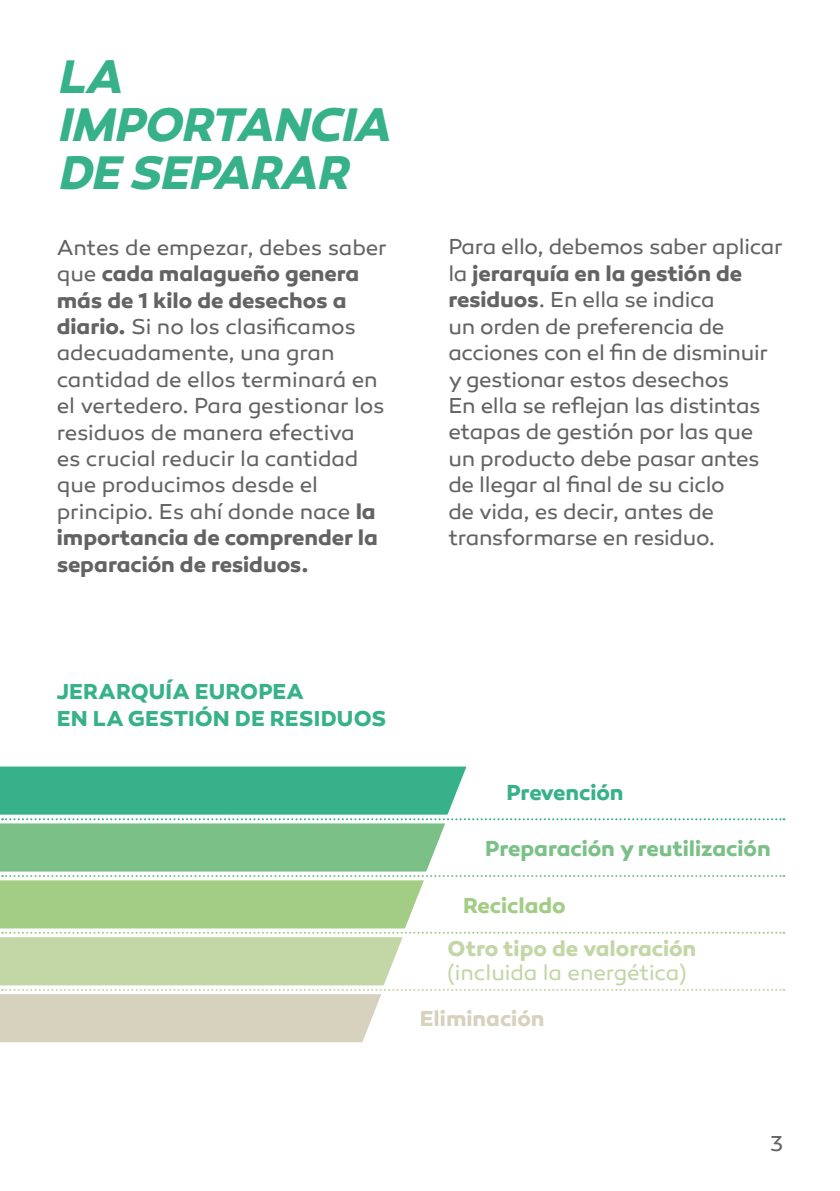
<style>
.page{position:relative;width:840px;height:1191px;background:#fff}
.page>*{position:absolute;margin:0;border:0;box-sizing:border-box;transform-origin:0 0}
.t1{font:italic 700 48px/48px "Canaro";color:#37b18a}
.t2{font:22px/26.4px "Canaro";letter-spacing:-.01em;color:#646363}
.t3{font:700 22px/26.4px "Canaro";letter-spacing:.005em;color:#37b18a}
.t4{font:700 22px "Canaro";letter-spacing:-.005em;color:#7ac087}
.t5{font:22px "Canaro";letter-spacing:-.005em;color:#c2d6a6}
.t6{font:700 22px "Canaro";letter-spacing:-.005em;color:#c2d6a6}
.t7{font:700 22px "Canaro";color:#d7d2be}
.t8{font:700 22px "Canaro";letter-spacing:-.005em;color:#a3cc85}
.s1{font-weight:700}
</style>
<div class="page">
<svg style="left:0;top:766px;width:784px;height:277px"></svg>
<h1 class="t1" style="left:57px;top:52px;width:347px">LA<br>IMPORTANCIA<br>DE SEPARAR</h1>
<p class="t2" style="left:57px;top:234px;width:331px">Antes de empezar, debes saber que <span class="s1">cada malagueño genera más de 1 kilo de desechos a diario.</span> Si no los clasificamos adecuadamente, una gran cantidad de ellos terminará en el vertedero. Para gestionar los residuos de manera efectiva<br>es crucial reducir la cantidad que producimos desde el principio. Es ahí donde nace <span class="s1">la importancia de comprender la separación de residuos.</span></p>
<p class="t2" style="left:448px;top:234px;width:336px">Para ello, debemos saber aplicar la <span class="s1">jerarquía en la gestión de residuos</span>. En ella se indica<br>un orden de preferencia de acciones con el fin de disminuir y gestionar estos desechos<br>En ella se reflejan las distintas etapas de gestión por las que un producto debe pasar antes de llegar al final de su ciclo<br>de vida, es decir, antes de transformarse en residuo.</p>
<p class="t3" style="left:57px;top:678px;width:331px">JERARQUÍA EUROPEA<br>EN LA GESTIÓN DE RESIDUOS</p>
<p class="t3" style="left:506px;top:779px;width:118px">Prevención</p>
<p class="t4" style="left:485px;top:835px;width:287px">Preparación y reutilización</p>
<p class="t8" style="left:463px;top:891px;width:104px">Reciclado</p>
<p class="t6" style="left:447px;top:934px;width:250px">Otro tipo de valoración</p>
<p class="t5" style="left:447px;top:959px;width:240px">(incluida la energética)</p>
<p class="t7" style="left:420px;top:1005px;width:126px">Eliminación</p>
<p class="t2" style="left:769px;top:1130px;width:15px">3</p>
</div>
